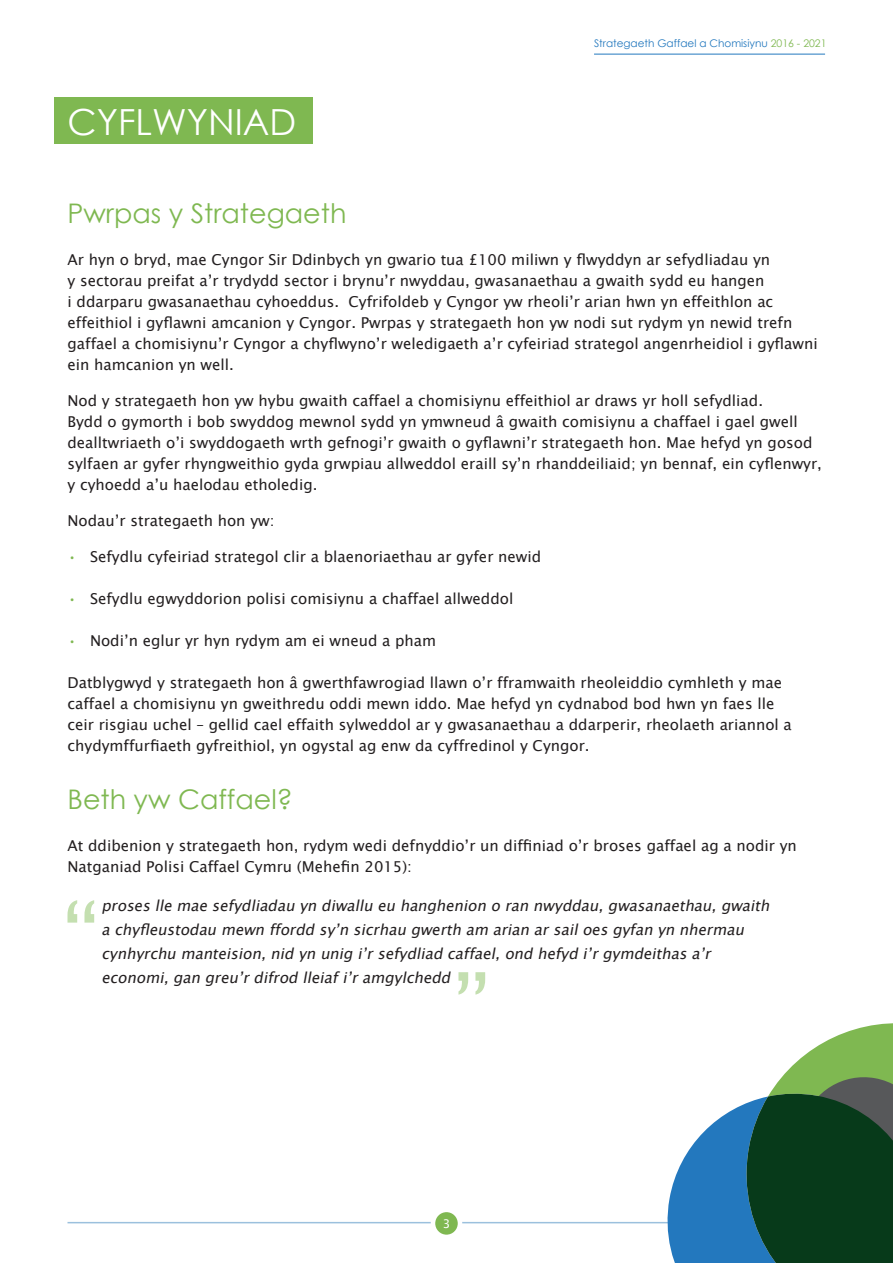
<style>
.page{position:relative;width:893px;height:1263px;background:#fff}
.page>*{position:absolute;margin:0;border:0;box-sizing:border-box;transform-origin:0 0}
.t1{font:36px "Century Gothic";color:#fff}
.t2{font:27px "Century Gothic";color:#7fb851}
.t3{font:15px/21px "Lucida Sans Unicode";color:#231f20}
.t4{font:italic 15px/24px "Lucida Sans Unicode";color:#231f20}
.t5{font:12px "Lucida Sans Unicode";color:#fff}
.t6{font:10.5px "Century Gothic";color:#2378be}
.s1{color:#7fb851}
</style>
<div class="page">
<hr style="left:68px;top:1222px;width:757px;height:1px;background:#9bc0dd">
<svg style="left:433px;top:1210px;width:27px;height:27px"></svg>
<div style="left:431px;top:1208px;width:31px;height:31px;border:4px solid #fff;border-radius:50%"></div>
<hr style="left:594px;top:54px;width:231px;height:1px;background:#2378be">
<div style="left:54px;top:98px;width:258px;height:46px;background:#7fb851"></div>
<svg style="left:657px;top:1023px;width:236px;height:240px"></svg>
<svg style="left:68px;top:900px;width:26px;height:22px"></svg>
<svg style="left:458px;top:972px;width:27px;height:23px"></svg>
<h1 class="t1" style="left:68px;top:97px;width:230px">CYFLWYNIAD</h1>
<p class="t6" style="left:594px;top:36px;width:234px">Strategaeth Gaffael a Chomisiynu <span class="s1">2016 - 2021</span></p>
<h2 class="t2" style="left:68px;top:194px;width:280px">Pwrpas y Strategaeth</h2>
<p class="t3" style="left:68px;top:249px;width:752px">Ar hyn o bryd, mae Cyngor Sir Ddinbych yn gwario tua £100 miliwn y flwyddyn ar sefydliadau yn<br>y sectorau preifat a’r trydydd sector i brynu’r nwyddau, gwasanaethau a gwaith sydd eu hangen<br>i ddarparu gwasanaethau cyhoeddus. Cyfrifoldeb y Cyngor yw rheoli’r arian hwn yn effeithlon ac effeithiol i gyflawni amcanion y Cyngor. Pwrpas y strategaeth hon yw nodi sut rydym yn newid trefn gaffael a chomisiynu’r Cyngor a chyflwyno’r weledigaeth a’r cyfeiriad strategol angenrheidiol i gyflawni ein hamcanion yn well.</p>
<p class="t3" style="left:68px;top:390px;width:756px">Nod y strategaeth hon yw hybu gwaith caffael a chomisiynu effeithiol ar draws yr holl sefydliad.<br>Bydd o gymorth i bob swyddog mewnol sydd yn ymwneud â gwaith comisiynu a chaffael i gael gwell dealltwriaeth o’i swyddogaeth wrth gefnogi’r gwaith o gyflawni’r strategaeth hon. Mae hefyd yn gosod sylfaen ar gyfer rhyngweithio gyda grwpiau allweddol eraill sy’n rhanddeiliaid; yn bennaf, ein cyflenwyr, y cyhoedd a’u haelodau etholedig.</p>
<p class="t3" style="left:68px;top:510px;width:208px">Nodau’r strategaeth hon yw:</p>
<p class="t3" style="left:68px;top:546px;width:475px"><span class="s1">•</span> Sefydlu cyfeiriad strategol clir a blaenoriaethau ar gyfer newid</p>
<p class="t3" style="left:68px;top:588px;width:447px"><span class="s1">•</span> Sefydlu egwyddorion polisi comisiynu a chaffael allweddol</p>
<p class="t3" style="left:68px;top:630px;width:370px"><span class="s1">•</span> Nodi’n eglur yr hyn rydym am ei wneud a pham</p>
<p class="t3" style="left:68px;top:672px;width:726px">Datblygwyd y strategaeth hon â gwerthfawrogiad llawn o’r fframwaith rheoleiddio cymhleth y mae caffael a chomisiynu yn gweithredu oddi mewn iddo. Mae hefyd yn cydnabod bod hwn yn faes lle ceir risgiau uchel – gellid cael effaith sylweddol ar y gwasanaethau a ddarperir, rheolaeth ariannol a chydymffurfiaeth gyfreithiol, yn ogystal ag enw da cyffredinol y Cyngor.</p>
<h2 class="t2" style="left:68px;top:780px;width:227px">Beth yw Caffael?</h2>
<p class="t3" style="left:68px;top:835px;width:731px">At ddibenion y strategaeth hon, rydym wedi defnyddio’r un diffiniad o’r broses gaffael ag a nodir yn<br>Natganiad Polisi Caffael Cymru (Mehefin 2015):</p>
<p class="t4" style="left:102px;top:894px;width:674px">proseslle mae sefydliadau yn diwallu eu hanghenion o ran nwyddau,gwasanaethau,gwaith a chyfleustodau mewn ffordd sy’n sicrhau gwerth am arian arsailoesgyfan yn nhermau cynhyrchu manteision,nid yn unig i’rsefydliad caffael,ond hefyd i’rgymdeithasa’r economi,gan greu’rdifrod lleiafi’ramgylchedd</p>
<p class="t5" style="left:443px;top:1214px;width:9px">3</p>
</div>
